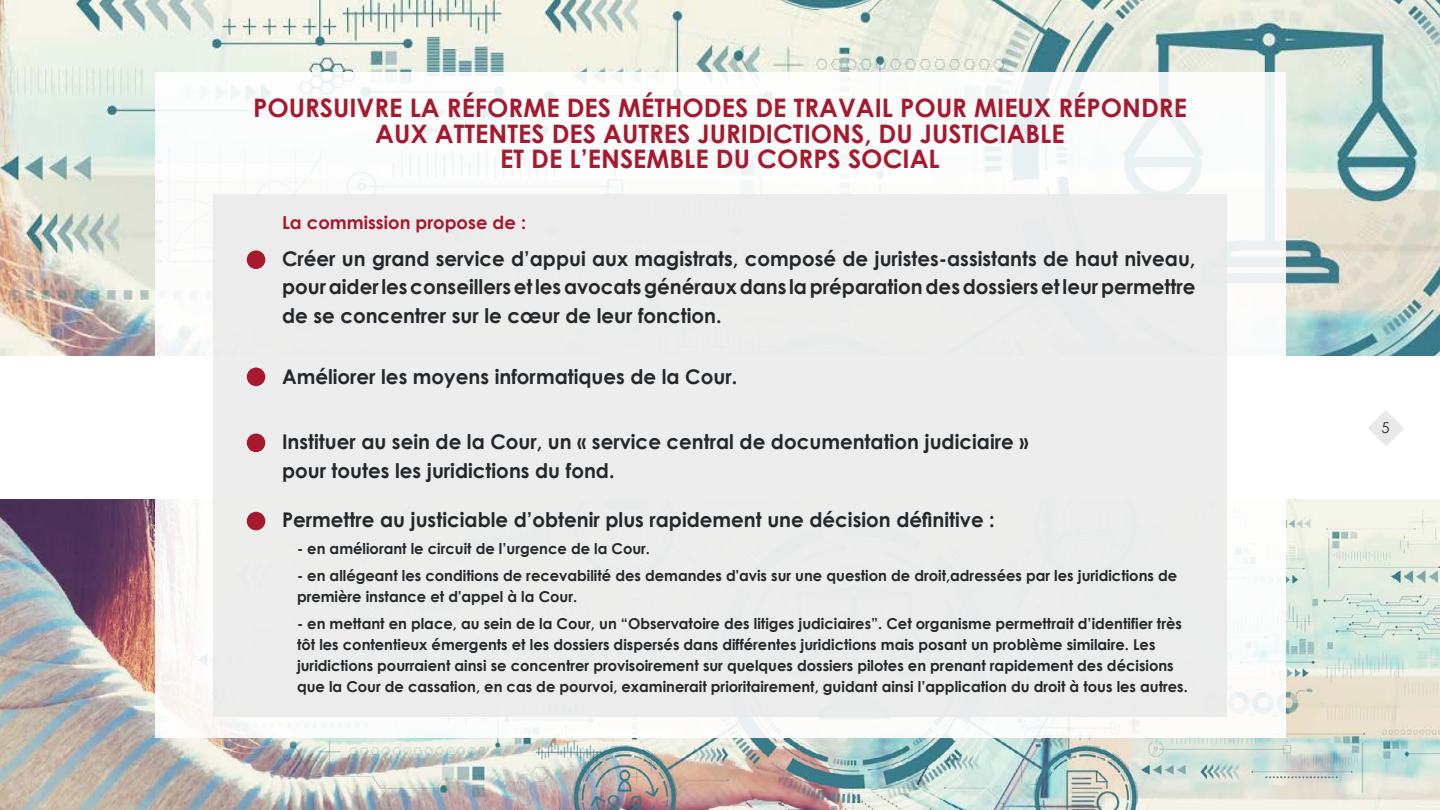
<style>
.page{position:relative;width:1440px;height:810px;background:#fff}
.page>*{position:absolute;margin:0;border:0;box-sizing:border-box;transform-origin:0 0}
.t1{font:700 25.5px/25.5px "Century Gothic";color:#a6192e;text-align:center}
.t2{font:700 20.25px/28.5px "Century Gothic";color:#25282a;text-align:justify}
.t3{font:700 18px "Century Gothic";color:#a6192e}
.t4{font:700 15px/21px "Century Gothic";color:#25282a}
.t5{font:700 15px/21px "Century Gothic";color:#25282a}
.t6{font:15px "Century Gothic";color:#25282a}
.s1{font-style:inherit}
</style>
<div class="page">
<img style="left:0;top:0;width:1440px;height:355px">
<img style="left:0;top:500px;width:1440px;height:310px">
<div style="left:155px;top:72px;width:1130px;height:666px;background:#fff"></div>
<div style="left:213px;top:195px;width:1014px;height:522px;background:#e9e9e9"></div>
<div style="left:247px;top:368px;width:18px;height:18px;background:#a6192e;border-radius:50%"></div>
<div style="left:247px;top:250px;width:18px;height:19px;background:#a6192e;border-radius:50%"></div>
<div style="left:247px;top:434px;width:18px;height:18px;background:#a6192e;border-radius:50%"></div>
<div style="left:247px;top:512px;width:18px;height:18px;background:#a6192e;border-radius:50%"></div>
<svg style="left:1368px;top:410px;width:36px;height:36px"></svg>
<h1 class="t1" style="left:253px;top:94px;width:935px">POURSUIVRE LA RÉFORME DES MÉTHODES DE TRAVAIL POUR MIEUX RÉPONDRE<br>AUX ATTENTES DES AUTRES JURIDICTIONS, DU JUSTICIABLE<br>ET DE L’ENSEMBLE DU CORPS SOCIAL</h1>
<p class="t3" style="left:282px;top:209px;width:246px">La commission propose de :</p>
<p class="t2" style="left:282px;top:243px;width:915px">Créer un grand service d’appui aux magistrats, composé de juristes-assistants de haut niveau, pour aider les conseillers et les avocats généraux dans la préparation des dossiers et leur permettre de se concentrer sur le cœur de leur fonction.</p>
<h2 class="t2" style="left:282px;top:362px;width:457px">Améliorer les moyens informatiques de la Cour.</h2>
<h2 class="t2" style="left:282px;top:427px;width:748px">Instituer au sein de la Cour, un « service central de documentation judiciaire » pour toutes les juridictions du fond.</h2>
<h2 class="t2" style="left:282px;top:504px;width:714px">Permettre au justiciable d’obtenir plus rapidement une décision définitive :</h2>
<p class="t4" style="left:297px;top:537px;width:355px">- en améliorant le circuit de l’urgence de la Cour.</p>
<p class="t5" style="left:297px;top:564px;width:882px"><span class="s1">- en allégeant les conditions de recevabilité de</span>s demandes d'avis sur une question de droit,adressées par les juridictions de première instance et d'appel à la Cour.</p>
<p class="t4" style="left:297px;top:612px;width:892px">- en mettant en place, au sein de la Cour, un “Observatoire des litiges judiciaires”. Cet organisme permettrait d’identifier très tôt les contentieux émergents et les dossiers dispersés dans différentes juridictions mais posant un problème similaire. Les juridictions pourraient ainsi se concentrer provisoirement sur quelques dossiers pilotes en prenant rapidement des décisions que la Cour de cassation, en cas de pourvoi, examinerait prioritairement, guidant ainsi l’application du droit à tous les autres.</p>
<p class="t6" style="left:1381px;top:417px;width:10px">5</p>
</div>
